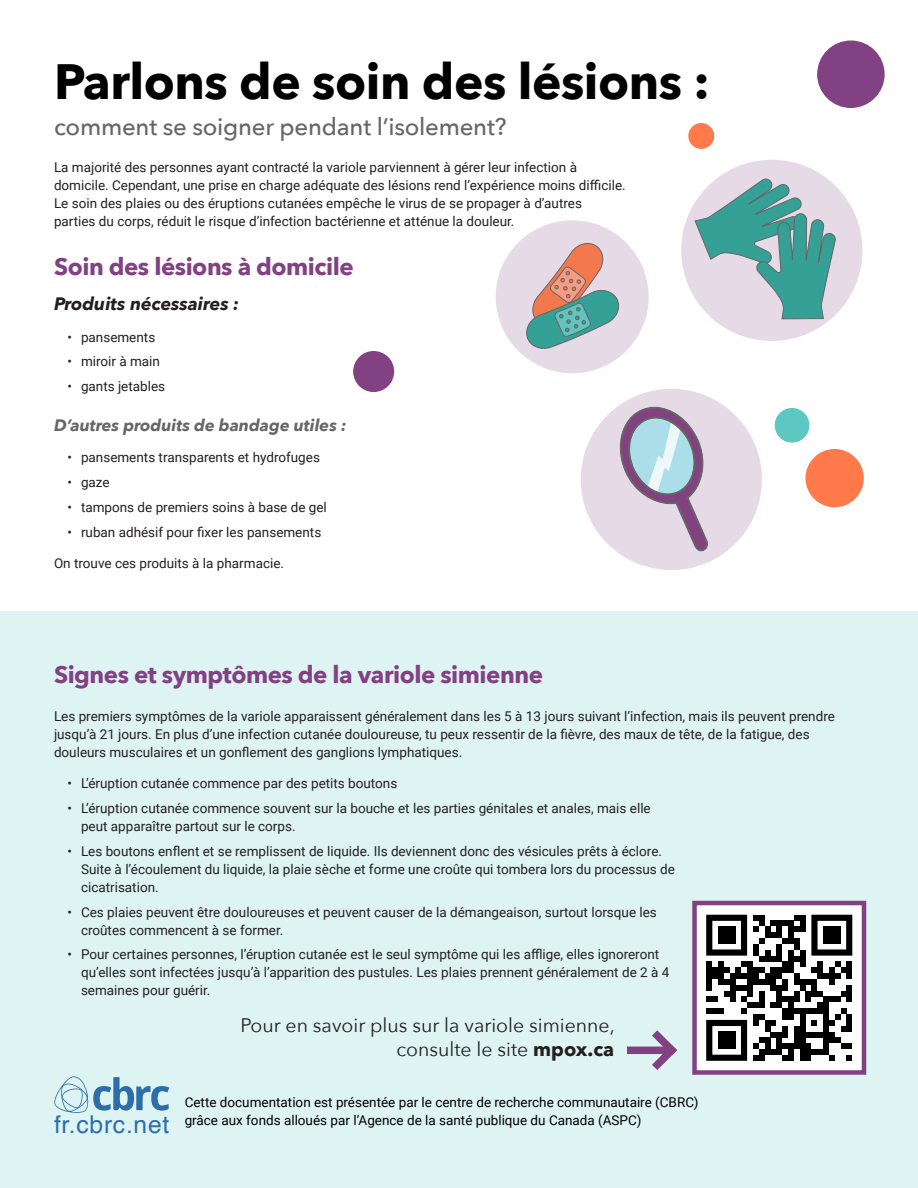
<style>
.page{position:relative;width:918px;height:1188px;background:#fff}
.page>*{position:absolute;margin:0;border:0;box-sizing:border-box;transform-origin:0 0}
.t1{font:700 49.5px "Avenir Next";letter-spacing:-.01em;color:#000}
.t2{font:24.6px "Helvetica";letter-spacing:.03em;color:#2d6ea9}
.t3{font:700 24px "Avenir Next";letter-spacing:-.02em;color:#824182}
.Subtitle{font:500 24px "Avenir Next";letter-spacing:-.01em;color:#666}
.t4{font:19.5px/23.4px "Avenir Next";color:#231f20;text-align:right}
.t5{font:italic 700 18px "Avenir Next";color:#231f20}
.t6{font:italic 700 16.5px "Avenir Next";color:#666}
.Body{font:13.5px/18px "Roboto";color:#231f20}
.Body-2{font:13.5px/18px "Roboto";color:#000}
.s1{font-weight:700}
</style>
<div class="page">
<div style="left:0;top:611px;width:918px;height:577px;background:#def4f3"></div>
<div style="left:695px;top:903px;width:169px;height:169px;background:#fff"></div>
<svg style="left:706px;top:915px;width:146px;height:146px"></svg>
<div style="left:718px;top:926px;width:17px;height:18px;background:#000"></div>
<div style="left:823px;top:926px;width:18px;height:18px;background:#000"></div>
<div style="left:718px;top:1032px;width:17px;height:17px;background:#000"></div>
<div style="left:692px;top:901px;width:174px;height:174px;border:4px solid #824182"></div>
<div style="left:627px;top:1047px;width:40px;height:7px;background:#824182"></div>
<svg style="left:644px;top:1030px;width:33px;height:40px"></svg>
<svg style="left:54px;top:1076px;width:115px;height:37px"></svg>
<div style="left:496px;top:220px;width:153px;height:153px;background:#e7dae7;border-radius:50%"></div>
<svg style="left:526px;top:243px;width:93px;height:106px"></svg>
<div style="left:581px;top:389px;width:181px;height:181px;background:#e7dae7;border-radius:50%"></div>
<svg style="left:616px;top:402px;width:100px;height:168px"></svg>
<div style="left:681px;top:160px;width:182px;height:181px;background:#e7dae7;border-radius:50%"></div>
<svg style="left:694px;top:178px;width:142px;height:142px"></svg>
<div style="left:775px;top:408px;width:34px;height:35px;background:#5cc8c1;border-radius:50%"></div>
<div style="left:688px;top:123px;width:26px;height:26px;background:#ff794a;border-radius:50%"></div>
<div style="left:806px;top:449px;width:58px;height:58px;background:#ff794a;border-radius:50%"></div>
<div style="left:817px;top:40px;width:68px;height:68px;background:#824182;border-radius:50%"></div>
<div style="left:353px;top:351px;width:41px;height:41px;background:#824182;border-radius:50%"></div>
<p class="t1" style="left:54px;top:39px;width:658px">Parlons de soin des lésions :</p>
<p class="Subtitle" style="left:54px;top:106px;width:454px">comment se soigner pendant l’isolement?</p>
<p class="Body" style="left:54px;top:158px;width:573px">La majorité des personnes ayant contracté la variole parviennent à gérer leur infection à domicile. Cependant, une prise en charge adéquate des lésions rend l’expérience moins difficile.<br>Le soin des plaies ou des éruptions cutanées empêche le virus de se propager à d’autres parties du corps, réduit le risque d’infection bactérienne et atténue la douleur.</p>
<h1 class="t3" style="left:54px;top:246px;width:301px">Soin des lésions à domicile</h1>
<h2 class="t5" style="left:54px;top:288px;width:187px">Produits nécessaires :</h2>
<p class="Body" style="left:68px;top:327px;width:89px">• pansements</p>
<p class="Body" style="left:68px;top:352px;width:94px">• miroir à main</p>
<p class="Body" style="left:68px;top:377px;width:99px">• gants jetables</p>
<h3 class="t6" style="left:54px;top:411px;width:294px">D’autres produits de bandage utiles :</h3>
<p class="Body" style="left:68px;top:448px;width:254px">• pansements transparents et hydrofuges</p>
<p class="Body" style="left:68px;top:473px;width:44px">• gaze</p>
<p class="Body" style="left:68px;top:498px;width:261px">• tampons de premiers soins à base de gel</p>
<p class="Body" style="left:68px;top:522px;width:255px">• ruban adhésif pour fixer les pansements</p>
<p class="Body" style="left:54px;top:554px;width:232px">On trouve ces produits à la pharmacie.</p>
<h1 class="t3" style="left:54px;top:653px;width:490px">Signes et symptômes de la variole simienne</h1>
<p class="Body" style="left:54px;top:706px;width:782px">Les premiers symptômes de la variole apparaissent généralement dans les 5 à 13 jours suivant l’infection, mais ils peuvent prendre jusqu’à 21 jours. En plus d’une infection cutanée douloureuse, tu peux ressentir de la fièvre, des maux de tête, de la fatigue, des douleurs musculaires et un gonflement des ganglions lymphatiques.</p>
<p class="Body" style="left:68px;top:774px;width:331px">• L’éruption cutanée commence par des petits boutons</p>
<p class="Body" style="left:81px;top:799px;width:571px;text-indent:-14px">• L’éruption cutanée commence souvent sur la bouche et les parties génitales et anales, mais elle peut apparaître partout sur le corps.</p>
<p class="Body" style="left:81px;top:841px;width:595px;text-indent:-14px">• Les boutons enflent et se remplissent de liquide. Ils deviennent donc des vésicules prêts à éclore.<br>Suite à l’écoulement du liquide, la plaie sèche et forme une croûte qui tombera lors du processus de cicatrisation.</p>
<p class="Body" style="left:81px;top:902px;width:577px;text-indent:-14px">• Ces plaies peuvent être douloureuses et peuvent causer de la démangeaison, surtout lorsque les croûtes commencent à se former.</p>
<p class="Body" style="left:81px;top:945px;width:590px;text-indent:-14px">• Pour certaines personnes, l’éruption cutanée est le seul symptôme qui les afflige, elles ignoreront qu’elles sont infectées jusqu’à l’apparition des pustules. Les plaies prennent généralement de 2 à 4 semaines pour guérir.</p>
<p class="t4" style="left:241px;top:1013px;width:376px">Pour en savoir plus sur la variole simienne, consulte le site <span class="s1">mpox.ca</span></p>
<p class="t2" style="left:54px;top:1105px;width:117px">fr.cbrc.net</p>
<p class="Body-2" style="left:185px;top:1092px;width:516px">Cette documentation est présentée par le centre de recherche communautaire (CBRC) grâce aux fonds alloués par l’Agence de la santé publique du Canada (ASPC)</p>
</div>
